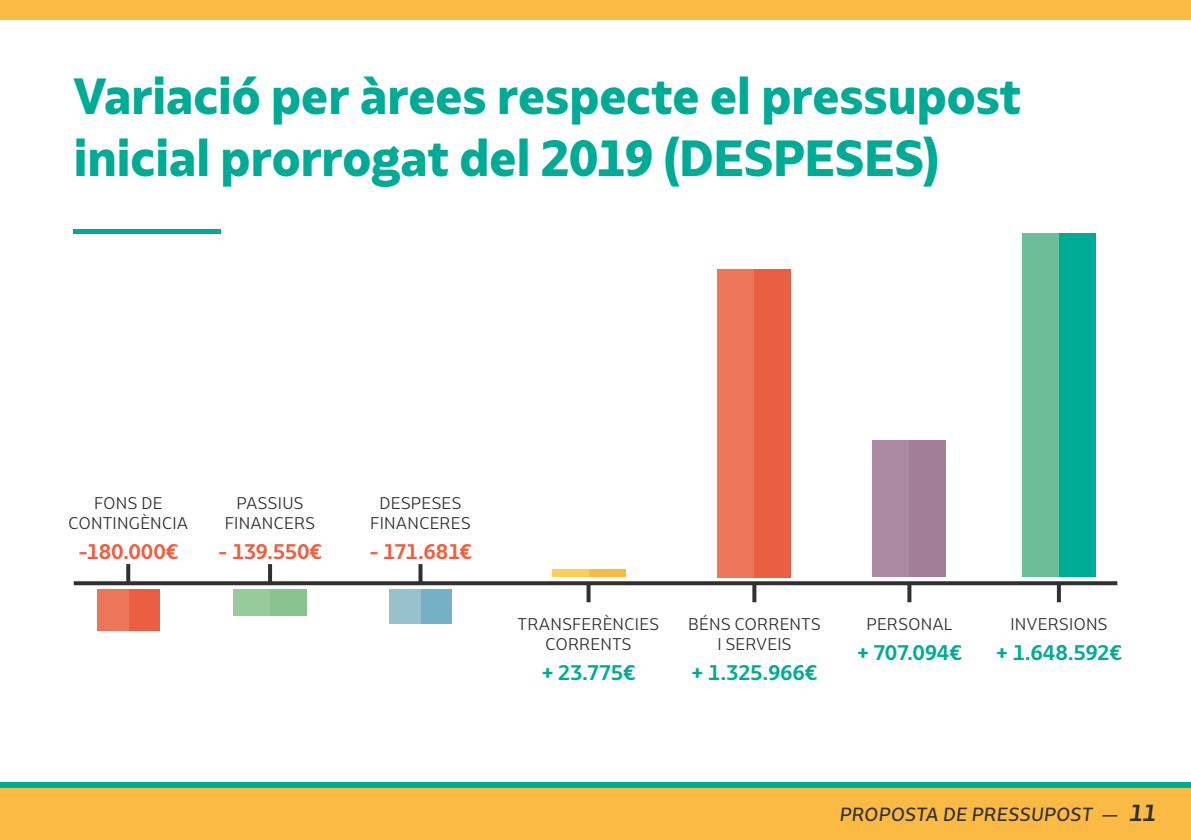
<style>
.page{position:relative;width:1191px;height:840px;background:#fff}
.page>*{position:absolute;margin:0;border:0;box-sizing:border-box;transform-origin:0 0}
.t1{font:800 48px/62px "Bw Glenn Sans";color:#00ab96}
.t2{font:700 20px "Bw Glenn Sans";letter-spacing:.01em;color:#00ab96}
.t3{font:700 20px "Bw Glenn Sans";letter-spacing:.01em;color:#ec5f42}
.t4{font:italic 500 18px "Bw Glenn Sans";letter-spacing:.025em;color:#303031}
.t5{font:16px/20px "Bw Glenn Sans";letter-spacing:.025em;color:#303031;text-align:center}
.s1{font-weight:700;font-size:22px}
</style>
<div class="page">
<hr style="left:74px;top:229px;width:147px;height:4px;background:#00ab96">
<svg style="left:74px;top:581px;width:1043px;height:4px;background:#3c3c3d"></svg>
<svg style="left:126px;top:564px;width:4px;height:18px"></svg>
<hr style="left:268px;top:563px;width:4px;height:19px;background:#303031">
<svg style="left:418px;top:564px;width:4px;height:18px"></svg>
<svg style="left:586px;top:582px;width:4px;height:20px"></svg>
<svg style="left:752px;top:582px;width:4px;height:20px"></svg>
<svg style="left:907px;top:582px;width:4px;height:20px"></svg>
<svg style="left:1057px;top:582px;width:4px;height:20px"></svg>
<div style="left:872px;top:440px;width:74px;height:136px;background:#a47d98"></div>
<div style="left:872px;top:440px;width:37px;height:136px;background:#ac89a2"></div>
<div style="left:552px;top:569px;width:73px;height:7px;background:#f9ba43"></div>
<div style="left:552px;top:569px;width:36px;height:7px;background:#fecf58"></div>
<div style="left:1022px;top:233px;width:73px;height:343px;background:#00ab96"></div>
<div style="left:1022px;top:233px;width:37px;height:343px;background:#6cbe99"></div>
<div style="left:389px;top:589px;width:63px;height:34px;background:#75b1c6"></div>
<div style="left:389px;top:589px;width:31px;height:34px;background:#97c1cd"></div>
<div style="left:97px;top:589px;width:63px;height:41px;background:#ea5f42"></div>
<div style="left:97px;top:589px;width:31px;height:41px;background:#ec7659"></div>
<div style="left:233px;top:589px;width:74px;height:26px;background:#89c390"></div>
<div style="left:233px;top:589px;width:37px;height:26px;background:#97ca9c"></div>
<div style="left:717px;top:269px;width:74px;height:307px;background:#e95f41"></div>
<div style="left:0;top:787px;width:1191px;height:52px;background:#fbba43"></div>
<div style="left:0;top:781px;width:1191px;height:6px;background:#00ab96"></div>
<div style="left:0;top:0;width:1191px;height:20px;background:#fbba43"></div>
<div style="left:717px;top:269px;width:37px;height:307px;background:#ec7659"></div>
<h1 class="t1" style="left:74px;top:65px;width:949px">Variació per àrees respecte el pressupost inicial prorrogat del 2019 (DESPESES)</h1>
<p class="t5" style="left:69px;top:492px;width:121px">FONS DE<br>CONTINGÈNCIA</p>
<p class="t3" style="left:78px;top:538px;width:101px">-180.000€</p>
<p class="t5" style="left:225px;top:492px;width:92px">PASSIUS<br>FINANCERS</p>
<p class="t3" style="left:218px;top:538px;width:105px">- 139.550€</p>
<p class="t5" style="left:370px;top:492px;width:102px">DESPESES<br>FINANCERES</p>
<p class="t3" style="left:369px;top:538px;width:104px">- 171.681€</p>
<p class="t5" style="left:518px;top:613px;width:143px">TRANSFERÈNCIES<br>CORRENTS</p>
<p class="t2" style="left:542px;top:660px;width:95px">+ 23.775€</p>
<p class="t5" style="left:688px;top:613px;width:134px">BÉNS CORRENTS<br>I SERVEIS</p>
<p class="t2" style="left:691px;top:660px;width:127px">+ 1.325.966€</p>
<p class="t5" style="left:866px;top:613px;width:87px">PERSONAL</p>
<p class="t2" style="left:857px;top:640px;width:106px">+ 707.094€</p>
<p class="t5" style="left:1010px;top:613px;width:99px">INVERSIONS</p>
<p class="t2" style="left:996px;top:640px;width:127px">+ 1.648.592€</p>
<p class="t4" style="left:839px;top:802px;width:317px">PROPOSTA DE PRESSUPOST — <span class="s1">11</span></p>
</div>
